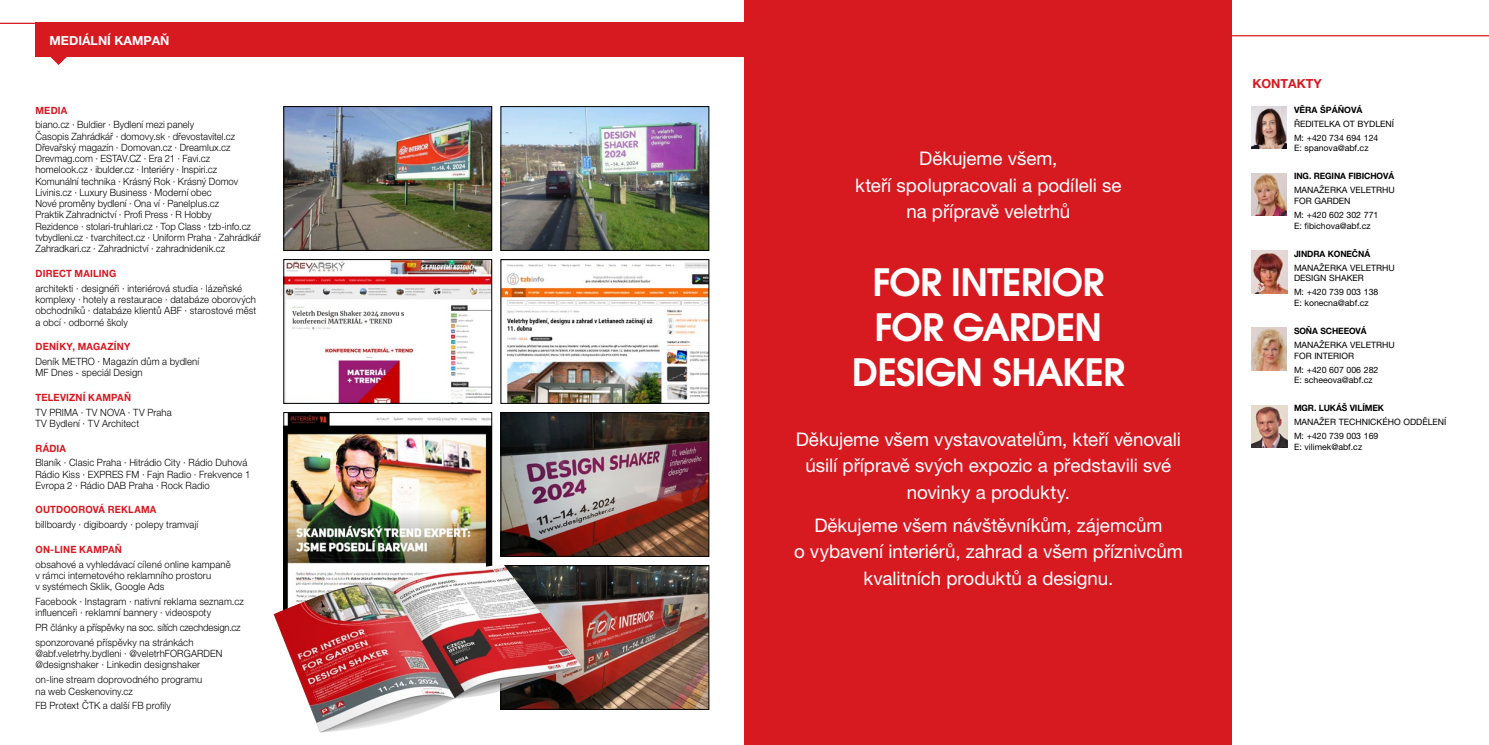
<style>
.page{position:relative;width:1489px;height:745px;background:#fff}
.page>*{position:absolute;margin:0;border:0;box-sizing:border-box;transform-origin:0 0}
.t1{font:37.5px/45px "Avant Gar Got Itc LOT Dem";letter-spacing:-.02em;color:#fff;text-align:center}
.t2{font:18.75px/26.2px "Helvetica Neue LT Pro";letter-spacing:-.005em;color:#fff;text-align:center}
.t3{font:700 12.5px "Helvetica Neue LT Pro";color:#fff}
.t4{font:700 12.5px "Helvetica Neue LT Pro";color:#d71920}
.t5{font:300 10px/11.2px "Helvetica Neue LT Pro";letter-spacing:.01em;color:#000;scale:.95 1}
.t6{font:700 10px "Helvetica Neue LT Pro";letter-spacing:.02em;color:#d71920;scale:.95 1}
.t7{font:8.75px/10.5px "Helvetica Neue LT Pro";color:#000}
.t8{font:700 8.75px "Helvetica Neue LT Pro";letter-spacing:-.01em;color:#000}
</style>
<div class="page">
<div style="left:744px;top:0;width:488px;height:744px;background:#d71920"></div>
<img style="left:1251px;top:173px;width:35px;height:43px">
<img style="left:1251px;top:250px;width:36px;height:43px">
<img style="left:1251px;top:405px;width:36px;height:42px">
<img style="left:1251px;top:106px;width:35px;height:43px">
<img style="left:1251px;top:327px;width:35px;height:43px">
<div style="left:35px;top:23px;width:710px;height:34px;background:#d71920"></div>
<hr style="left:0;top:23px;width:745px;height:1px;background:#d71920">
<img style="left:285px;top:108px;width:205px;height:140px">
<div style="left:283px;top:106px;width:209px;height:144px;border:1px solid #000"></div>
<img style="left:502px;top:108px;width:205px;height:140px">
<div style="left:500px;top:106px;width:209px;height:144px;border:1px solid #000"></div>
<img style="left:285px;top:261px;width:205px;height:140px">
<div style="left:283px;top:259px;width:209px;height:144px;border:1px solid #000"></div>
<img style="left:502px;top:262px;width:205px;height:139px">
<div style="left:500px;top:259px;width:209px;height:144px;border:1px solid #000"></div>
<img style="left:285px;top:414px;width:205px;height:149px">
<div style="left:283px;top:412px;width:209px;height:200px;border:1px solid #000"></div>
<img style="left:502px;top:414px;width:205px;height:140px">
<div style="left:500px;top:412px;width:209px;height:144px;border:1px solid #000"></div>
<img style="left:581px;top:567px;width:126px;height:140px">
<div style="left:500px;top:565px;width:209px;height:144px;border:1px solid #000"></div>
<hr style="left:744px;top:35px;width:744px;height:1px;background:#d71920">
<svg style="left:50px;top:57px;width:17px;height:8px"></svg>
<img style="left:273px;top:563px;width:308px;height:169px">
<p class="t3" style="left:50px;top:32px;width:121px">MEDIÁLNÍ KAMPAŇ</p>
<p class="t6" style="left:35px;top:104px;width:35px">MEDIA</p>
<p class="t5" style="left:35px;top:119px;width:239px">biano.cz · Buldier · Bydlení mezi panely<br>Časopis Zahrádkář · domovy.sk · dřevostavitel.cz Dřevařský magazín · Domovan.cz · Dreamlux.cz Drevmag.com · ESTAV.CZ · Era 21 · Favi.cz homelook.cz · ibulder.cz · Interiéry · Inspiri.cz Komunální technika · Krásný Rok · Krásný Domov Livinis.cz · Luxury Business · Moderní obec<br>Nové proměny bydlení · Ona ví · Panelplus.cz<br>Praktik Zahradnictví · Profi Press · R Hobby<br>Rezidence · stolari-truhlari.cz · Top Class · tzb-info.cz tvbydleni.cz · tvarchitect.cz · Uniform Praha · Zahrádkář Zahradkari.cz · Zahradnictví · zahradnidenik.cz</p>
<p class="t6" style="left:35px;top:267px;width:87px">DIRECT MAILING</p>
<p class="t5" style="left:35px;top:282px;width:234px">architekti · designéři · interiérová studia · lázeňské komplexy · hotely a restaurace · databáze oborových obchodníků · databáze klientů ABF · starostové měst a obcí · odborné školy</p>
<p class="t6" style="left:35px;top:340px;width:101px">DENÍKY, MAGAZÍNY</p>
<p class="t5" style="left:35px;top:355px;width:174px">Deník METRO · Magazín dům a bydlení<br>MF Dnes - speciál Design</p>
<p class="t6" style="left:35px;top:391px;width:102px">TELEVIZNÍ KAMPAŇ</p>
<p class="t5" style="left:35px;top:406px;width:145px">TV PRIMA · TV NOVA · TV Praha<br>TV Bydlení · TV Architect</p>
<p class="t6" style="left:35px;top:441px;width:34px">RÁDIA</p>
<p class="t5" style="left:35px;top:456px;width:228px">Blaník · Clasic Praha · Hitrádio City · Rádio Duhová<br>Rádio Kiss · EXPRES FM · Fajn Radio · Frekvence 1<br>Evropa 2 · Rádio DAB Praha · Rock Radio</p>
<p class="t6" style="left:35px;top:503px;width:129px">OUTDOOROVÁ REKLAMA</p>
<p class="t5" style="left:35px;top:518px;width:173px">billboardy · digiboardy · polepy tramvají</p>
<p class="t6" style="left:35px;top:542px;width:93px">ON-LINE KAMPAŇ</p>
<p class="t5" style="left:35px;top:558px;width:207px">obsahové a vyhledávací cílené online kampaně v rámci internetového reklamního prostoru<br>v systémech Sklik, Google Ads</p>
<p class="t5" style="left:35px;top:595px;width:221px">Facebook · Instagram · nativní reklama seznam.cz influenceři · reklamní bannery · videospoty</p>
<p class="t5" style="left:35px;top:619px;width:217px;line-height:14.8px">PR články a příspěvky na soc. sítích czechdesign.cz sponzorované příspěvky na stránkách</p>
<p class="t5" style="left:35px;top:647px;width:198px">@abf.veletrhy.bydleni · @veletrhFORGARDEN @designshaker · Linkedin designshaker</p>
<p class="t5" style="left:35px;top:673px;width:177px">on-line stream doprovodného programu na web Ceskenoviny.cz</p>
<p class="t5" style="left:35px;top:699px;width:144px">FB Protext ČTK a další FB profily</p>
<h2 class="t2" style="left:855px;top:145px;width:268px">Děkujeme všem,<br>kteří spolupracovali a podíleli se na přípravě veletrhů</h2>
<h1 class="t1" style="left:851px;top:259px;width:274px">FOR INTERIOR<br>FOR GARDEN<br>DESIGN SHAKER</h1>
<h2 class="t2" style="left:795px;top:425px;width:386px">Děkujeme všem vystavovatelům, kteří věnovali úsilí přípravě svých expozic a představili své novinky a produkty.</h2>
<h2 class="t2" style="left:794px;top:511px;width:390px">Děkujeme všem návštěvníkům, zájemcům<br>o vybavení interiérů, zahrad a všem příznivcům kvalitních produktů a designu.</h2>
<p class="t4" style="left:1252px;top:76px;width:71px">KONTAKTY</p>
<p class="t8" style="left:1293px;top:104px;width:70px">VĚRA ŠPÁŇOVÁ</p>
<p class="t7" style="left:1293px;top:116px;width:102px;line-height:14px">ŘEDITELKA OT BYDLENÍ<br>M: +420 734 694 124</p>
<p class="t7" style="left:1293px;top:143px;width:76px">E: spanova@abf.cz</p>
<p class="t8" style="left:1293px;top:171px;width:102px">ING. REGINA FIBICHOVÁ</p>
<p class="t7" style="left:1293px;top:185px;width:102px">MANAŽERKA VELETRHU<br>FOR GARDEN</p>
<p class="t7" style="left:1293px;top:209px;width:86px">M: +420 602 302 771<br>E: fibichova@abf.cz</p>
<p class="t8" style="left:1293px;top:248px;width:78px">JINDRA KONEČNÁ</p>
<p class="t7" style="left:1293px;top:262px;width:102px">MANAŽERKA VELETRHU<br>DESIGN SHAKER</p>
<p class="t7" style="left:1293px;top:287px;width:86px">M: +420 739 003 138<br>E: konecna@abf.cz</p>
<p class="t8" style="left:1293px;top:325px;width:74px">SOŇA SCHEEOVÁ</p>
<p class="t7" style="left:1293px;top:339px;width:102px">MANAŽERKA VELETRHU<br>FOR INTERIOR</p>
<p class="t7" style="left:1293px;top:364px;width:86px">M: +420 607 006 282<br>E: scheeova@abf.cz</p>
<p class="t8" style="left:1293px;top:402px;width:91px">MGR. LUKÁŠ VILÍMEK</p>
<p class="t7" style="left:1293px;top:415px;width:154px;line-height:14px">MANAŽER TECHNICKÉHO ODDĚLENÍ<br>M: +420 739 003 169</p>
<p class="t7" style="left:1293px;top:441px;width:70px">E: vilimek@abf.cz</p>
</div>
